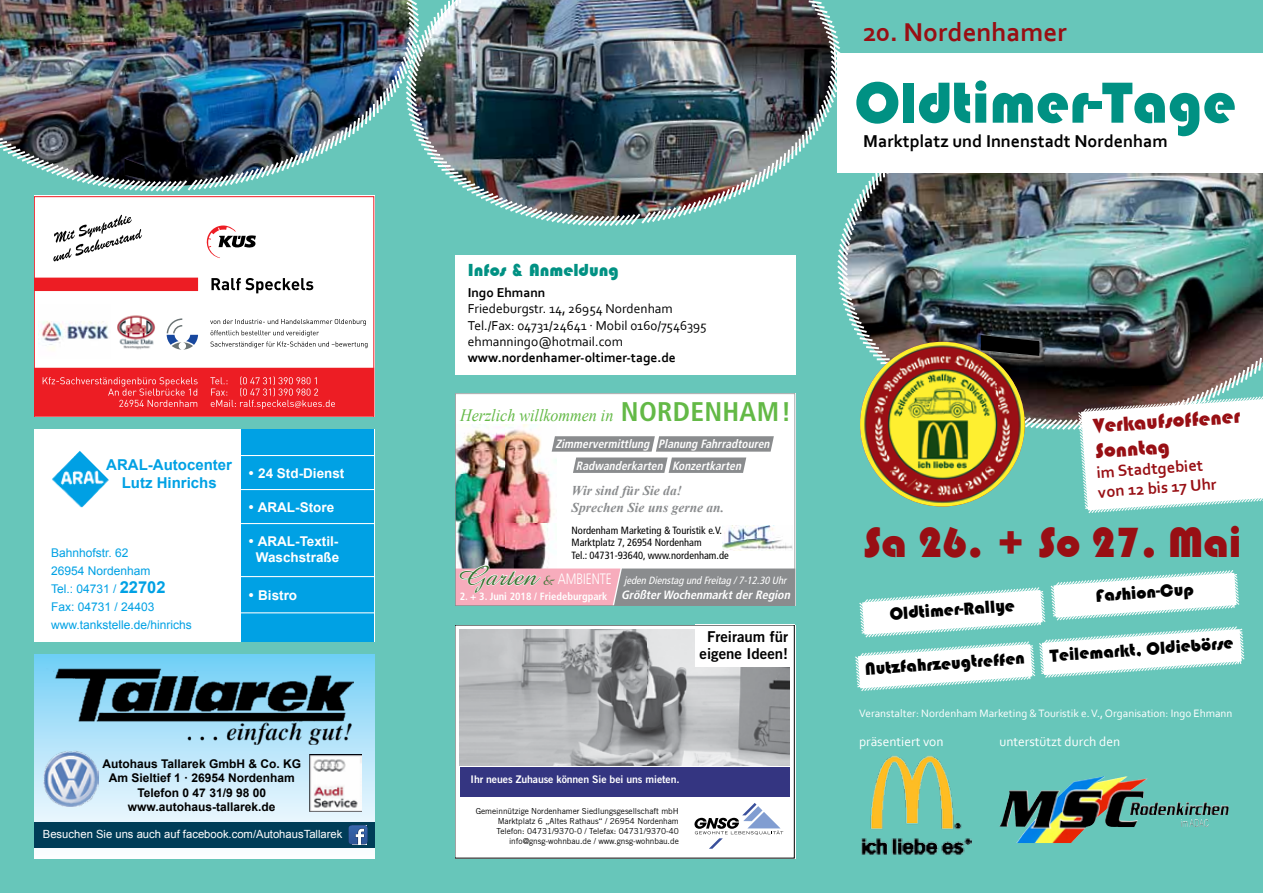
<style>
.page{position:relative;width:1263px;height:893px;background:#67c6ba}
.page>*{position:absolute;margin:0;border:0;box-sizing:border-box;transform-origin:0 0}
.t1{font:60px "Bauhaus 93";color:#009183}
.t2{font:43.5px "Bauhaus 93";color:#980f14}
.t3{font:700 27px "Corbel";color:#980f14}
.t4{font:21px/25.2px "Bauhaus 93";color:#980f14}
.t5{font:18px "Bauhaus 93";color:#000}
.t6{font:700 18px "Corbel";color:#000}
.t7{font:18px "Bauhaus 93";color:#009183}
.t8{font:italic 17.25px "Times New Roman";color:#63b946;scale:.93 1}
.t9{font:700 16.5px/19.8px "Corbel";color:#980f14}
.t10{font:700 15px/18px "Arial";color:#00a1e4;text-align:center}
.t11{font:15px/16.8px "Trade Gothic LT Std Bd 2";color:#000;text-align:center}
.t12{font:300 15px "Frutiger LT";color:#fff;scale:.8 1}
.t13{font:13.5px/16.2px "Corbel";color:#000}
.t14{font:700 13.5px/16.2px "Arial";color:#fff;text-align:center}
.t15{font:700 13.5px "Corbel";color:#000}
.t16{font:italic 700 13.5px/16.2px "Times New Roman";color:#8a8c8e}
.t17{font:13.5px "Corbel";color:#fff}
.t18{font:700 12px/14.4px "Arial";color:#000;text-align:center}
.t19{font:12px/18px "Arial";color:#00a1e4}
.t20{font:italic 700 condensed 12px/21.3px "Frutiger LT";color:#fff;scale:.95 1}
.t21{font:italic 700 condensed 12px "Frutiger LT";color:#fff}
.t22{font:11.25px "Corbel";color:#fff}
.t23{font:11.25px "Arial";color:#fff}
.t24{font:condensed 10.5px/12.6px "Frutiger LT";color:#000}
.t25{font:10.5px "Trade Gothic LT Std Bd 2";letter-spacing:-.01em;color:#fff}
.t26{font:italic condensed 10.5px "Frutiger LT";color:#fff}
.t27{font:700 condensed 10.5px "Frutiger LT";color:#fff}
.t28{font:8.25px/9.9px "Trade Gothic LT Std";letter-spacing:-.005em;color:#000;text-align:right}
.s1{font-weight:700;font-size:16.5px}
.s2{font-family:"Frutiger LT";font-weight:700;font-style:normal;font-stretch:condensed;font-size:27px}
.s3{font-family:"Amazone BT";font-weight:400;font-style:italic;font-size:28.05px;color:#3a7332}
.s4{font-family:"Amazone BT";font-weight:400;font-size:15.3px;color:#3a7332}
</style>
<div class="page">
<div style="left:455px;top:625px;width:340px;height:234px;background:#fff"></div>
<img style="left:459px;top:630px;width:331px;height:135px">
<div style="left:460px;top:767px;width:329px;height:30px;background:#343581"></div>
<svg style="left:694px;top:803px;width:89px;height:46px"></svg>
<div style="left:695px;top:625px;width:100px;height:42px;background:#fff"></div>
<img style="left:455px;top:393px;width:340px;height:213px">
<img style="left:0;top:0;width:402px;height:192px">
<img style="left:404px;top:0;width:437px;height:226px">
<img style="left:835px;top:77px;width:428px;height:353px">
<div style="left:838px;top:53px;width:425px;height:119px;background:#fff"></div>
<div style="left:455px;top:255px;width:340px;height:119px;background:#fff"></div>
<svg style="left:855px;top:570px;width:390px;height:121px"></svg>
<svg style="left:1077px;top:393px;width:186px;height:121px"></svg>
<img style="left:861px;top:755px;width:110px;height:100px">
<div style="left:34px;top:429px;width:340px;height:213px;background:#fff"></div>
<div style="left:242px;top:429px;width:132px;height:213px;background:#00a1e4"></div>
<img style="left:52px;top:451px;width:57px;height:57px">
<hr style="left:230px;top:455px;width:144px;height:1px;background:#fff">
<hr style="left:230px;top:489px;width:144px;height:1px;background:#fff">
<hr style="left:230px;top:523px;width:144px;height:1px;background:#fff">
<hr style="left:230px;top:576px;width:144px;height:1px;background:#fff">
<hr style="left:230px;top:612px;width:144px;height:1px;background:#fff">
<svg style="left:980px;top:334px;width:60px;height:23px"></svg>
<img style="left:860px;top:342px;width:165px;height:164px;border-radius:82px">
<svg style="left:123px;top:158px;width:23px;height:22px"></svg>
<svg style="left:34px;top:655px;width:340px;height:204px"></svg>
<div style="left:34px;top:822px;width:340px;height:25px;background:#003d58"></div>
<img style="left:47px;top:668px;width:307px;height:76px">
<img style="left:43px;top:745px;width:56px;height:61px">
<img style="left:309px;top:755px;width:53px;height:56px">
<img style="left:348px;top:825px;width:20px;height:19px">
<img style="left:1037px;top:776px;width:88px;height:22px">
<svg style="left:34px;top:196px;width:340px;height:221px"></svg>
<svg style="left:205px;top:196px;width:162px;height:152px"></svg>
<div style="left:272px;top:203px;width:93px;height:65px;background:#fff"></div>
<img style="left:38px;top:304px;width:73px;height:54px">
<img style="left:114px;top:310px;width:46px;height:47px">
<h3 class="t10" style="left:106px;top:456px;width:127px">ARAL-Autocenter<br>Lutz Hinrichs</h3>
<h3 class="t14" style="left:248px;top:466px;width:98px">• 24 Std-Dienst</h3>
<h3 class="t14" style="left:248px;top:500px;width:87px">• ARAL-Store</h3>
<h3 class="t14" style="left:248px;top:534px;width:93px">• ARAL-Textil-<br>Waschstraße</h3>
<h3 class="t14" style="left:248px;top:588px;width:50px">• Bistro</h3>
<h3 class="t19" style="left:51px;top:544px;width:142px">Bahnhofstr. 62<br>26954 Nordenham<br>Tel.: 04731 / <span class="s1">22702<br></span>Fax: 04731 / 24403 www.tankstelle.de/hinrichs</h3>
<h3 class="t18" style="left:103px;top:757px;width:200px">Autohaus Tallarek GmbH &amp; Co. KG<br>Am Sieltief 1 · 26954 Nordenham<br>Telefon 0 47 31/9 98 00 www.autohaus-tallarek.de</h3>
<h3 class="t23" style="left:43px;top:826px;width:301px">Besuchen Sie uns auch auf facebook.com/AutohausTallarek</h3>
<h3 class="t7" style="left:468px;top:259px;width:153px">Infos &amp; Anmeldung</h3>
<h3 class="t15" style="left:468px;top:284px;width:79px">Ingo Ehmann</h3>
<h3 class="t13" style="left:468px;top:300px;width:240px">Friedeburgstr. 14, 26954 Nordenham<br>Tel./Fax: 04731/24641 · Mobil 0160/7546395 ehmanningo@hotmail.com</h3>
<h3 class="t15" style="left:468px;top:349px;width:210px">www.nordenhamer-oltimer-tage.de</h3>
<h3 class="t8" style="left:460px;top:403px;width:358px">Herzlich willkommen in <span class="s2">NORDENHAM!</span></h3>
<h3 class="t20" style="left:555px;top:434px;width:104px">Zimmervermittlung</h3>
<h3 class="t20" style="left:576px;top:434px;width:208px;text-indent:82px">Planung Fahrradtouren<br>Radwanderkarten</h3>
<h3 class="t16" style="left:571px;top:482px;width:154px">Wir sind für Sie da!<br>Sprechen Sie uns gerne an.</h3>
<h3 class="t20" style="left:672px;top:455px;width:77px">Konzertkarten</h3>
<p class="t24" style="left:571px;top:524px;width:159px">Nordenham Marketing &amp; Touristik e.V.<br>Marktplatz 7, 26954 Nordenham<br>Tel.: 04731-93640, www.nordenham.de</p>
<h3 class="t12" style="left:456px;top:571px;width:197px"><span class="s3">Garten</span><span class="s4">&amp;</span> AMBIENTE</h3>
<p class="t27" style="left:460px;top:590px;width:149px">2. + 3. Juni 2018 / Friedeburgpark</p>
<p class="t26" style="left:624px;top:575px;width:166px">jeden Dienstag und Freitag /7-12.30 Uhr</p>
<h3 class="t21" style="left:621px;top:588px;width:173px">GrößterWochenmarktderRegion</h3>
<h3 class="t11" style="left:699px;top:628px;width:90px">Freiraum für eigene Ideen!</h3>
<p class="t25" style="left:471px;top:773px;width:210px">Ihr neues Zuhause können Sie bei uns mieten.</p>
<p class="t28" style="left:476px;top:806px;width:205px">Gemeinnützige Nordenhamer Siedlungsgesellschaft mbH Marktplatz 6 „Altes Rathaus“ / 26954 Nordenham Telefon: 04731/9370-0 / Telefax: 04731/9370-40 info@gnsg-wohnbau.de / www.gnsg-wohnbau.de</p>
<h3 class="t3" style="left:863px;top:16px;width:205px">20. Nordenhamer</h3>
<h1 class="t1" style="left:855px;top:69px;width:383px">Oldtimer-Tage</h1>
<h3 class="t6" style="left:863px;top:130px;width:306px">Marktplatz und Innenstadt Nordenham</h3>
<h3 class="t4" style="left:1093px;top:414px;width:148px;rotate:-4deg">Verkaufsoffener<br>Sonntag</h3>
<h3 class="t9" style="left:1096px;top:462px;width:120px;rotate:-4deg">im Stadtgebiet von 12 bis 17 Uhr</h3>
<h2 class="t2" style="left:863px;top:518px;width:380px">Sa 26. + So 27. Mai</h2>
<h3 class="t5" style="left:889px;top:604px;width:127px;rotate:-4deg">Oldtimer-Rallye</h3>
<h3 class="t5" style="left:864px;top:659px;width:162px;rotate:-4deg">Nutzfahrzeugtreffen</h3>
<h3 class="t5" style="left:1095px;top:586px;width:100px;rotate:-4deg">Fashion-Cup</h3>
<h3 class="t5" style="left:1049px;top:645px;width:186px;rotate:-4deg">Teilemarkt, Oldiebörse</h3>
<h3 class="t22" style="left:859px;top:707px;width:375px">Veranstalter: Nordenham Marketing &amp; Touristik e. V., Organisation: Ingo Ehmann</h3>
<h3 class="t17" style="left:859px;top:733px;width:86px">präsentiert von</h3>
<h3 class="t17" style="left:999px;top:733px;width:122px">unterstützt durch den</h3>
</div>
